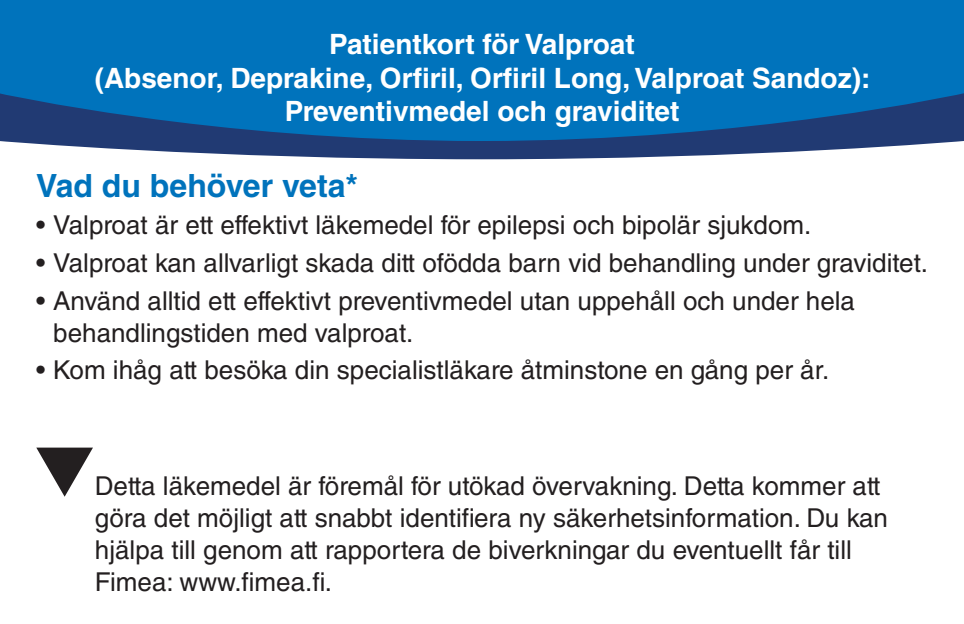
<style>
.page{position:relative;width:964px;height:624px;background:#fff}
.page>*{position:absolute;margin:0;border:0;box-sizing:border-box;transform-origin:0 0}
.t1{font:700 32px "Helvetica LT Std";color:#0073bc}
.t2{font:700 28px/33.6px "Helvetica LT Std";color:#fff;text-align:center}
.t3{font:26px/32px "Helvetica LT Std";color:#231f20}
</style>
<div class="page">
<svg style="left:0;top:141px;width:963px;height:18px;fill:#213a73"></svg>
<svg style="left:0;top:0;width:964px;height:141px;background:#036cb3"></svg>
<svg style="left:36px;top:447px;width:57px;height:49px"></svg>
<p class="t2" style="left:95px;top:27px;width:777px">Patientkort för Valproat<br>(Absenor, Deprakine, Orfiril, Orfiril Long, Valproat Sandoz):<br>Preventivmedel och graviditet</p>
<p class="t1" style="left:36px;top:166px;width:323px">Vad du behöver veta*</p>
<p class="t3" style="left:36px;top:209px;width:776px">• Valproat är ett effektivt läkemedel för epilepsi och bipolär sjukdom.</p>
<p class="t3" style="left:36px;top:247px;width:893px">• Valproat kan allvarligt skada ditt ofödda barn vid behandling under graviditet.</p>
<p class="t3" style="left:53px;top:284px;width:803px;text-indent:-17px">• Använd alltid ett effektivt preventivmedel utan uppehåll och under hela behandlingstiden med valproat.</p>
<p class="t3" style="left:36px;top:354px;width:794px">• Kom ihåg att besöka din specialistläkare åtminstone en gång per år.</p>
<p class="t3" style="left:95px;top:470px;width:795px">Detta läkemedel är föremål för utökad övervakning. Detta kommer att göra det möjligt att snabbt identifiera ny säkerhetsinformation. Du kan hjälpa till genom att rapportera de biverkningar du eventuellt får till Fimea: www.fimea.fi.</p>
</div>
